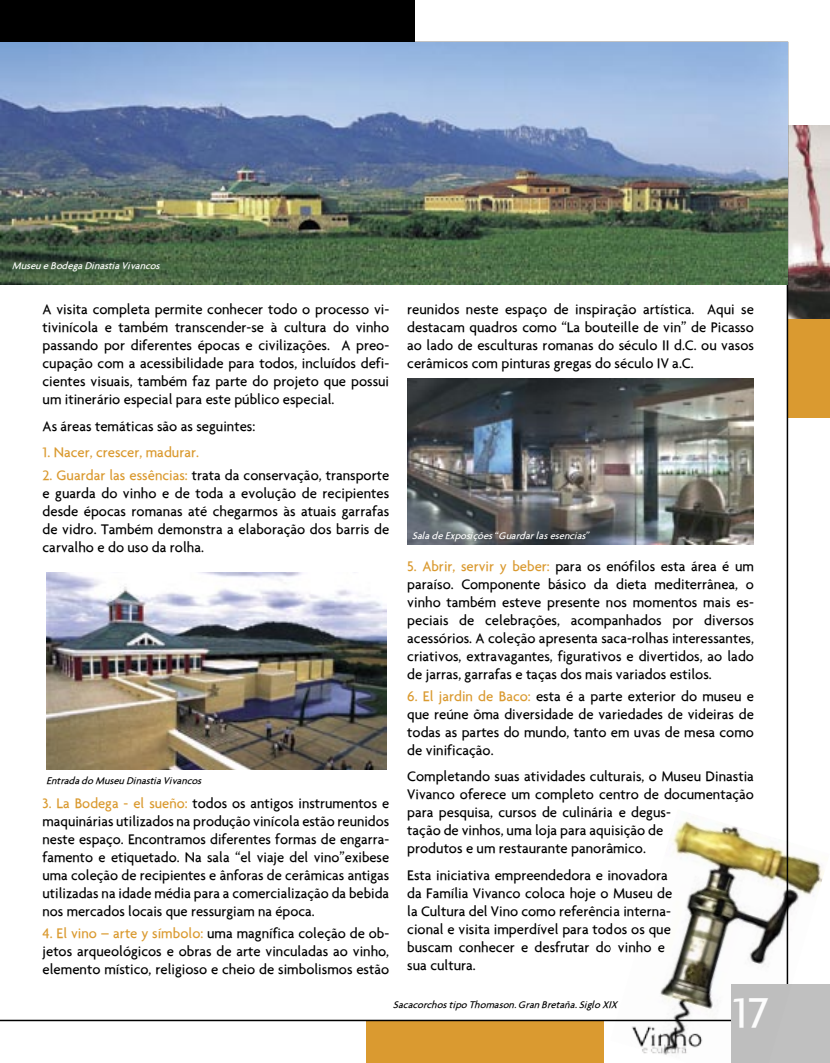
<style>
.page{position:relative;width:830px;height:1063px;background:#fff}
.page>*{position:absolute;margin:0;border:0;box-sizing:border-box;transform-origin:0 0}
.t1{font:500 45px "Agenda";color:#fff}
.t2{font:500 15px/18px "Agenda";color:#000;text-align:justify}
.t3{font:500 15px "Agenda";color:#da9a30}
.t4{font:italic 500 10.5px "Agenda";color:#000}
.t5{font:italic 500 10.5px "Agenda";color:#fff}
.s1{color:#da9a30}
</style>
<div class="page">
<img style="left:787px;top:125px;width:42px;height:195px">
<div style="left:787px;top:320px;width:42px;height:98px;background:#da9a30"></div>
<div style="left:366px;top:1020px;width:238px;height:43px;background:#da9a30"></div>
<div style="left:0;top:0;width:414px;height:43px;background:#000"></div>
<img style="left:0;top:43px;width:787px;height:242px">
<img style="left:46px;top:573px;width:340px;height:197px">
<img style="left:609px;top:809px;width:220px;height:254px">
<img style="left:407px;top:378px;width:346px;height:167px">
<p class="t5" style="left:13px;top:259px;width:149px">Museu e Bodega Dinastia Vivancos</p>
<p class="t2" style="left:43px;top:300px;width:348px">A visita completa permite conhecer todo o processo vi&shy;tivinícola e também transcender-se à cultura do vinho passando por diferentes épocas e civilizações. A preo&shy;cupação com a acessibilidade para todos, incluídos defi&shy;cientes visuais, também faz parte do projeto que possui um itinerário especial para este público especial.</p>
<p class="t2" style="left:43px;top:417px;width:214px">As áreas temáticas são as seguintes:</p>
<p class="t3" style="left:43px;top:443px;width:158px">1. Nacer, crescer, madurar.</p>
<p class="t2" style="left:43px;top:465px;width:348px"><span class="s1">2. Guardar las essências:</span> trata da conservação, transporte e guarda do vinho e de toda a evolução de recipientes desde épocas romanas até chegarmos às atuais garrafas de vidro. Também demonstra a elaboração dos barris de carvalho e do uso da rolha.</p>
<p class="t4" style="left:47px;top:774px;width:156px">Entrada do Museu Dinastia Vivancos</p>
<p class="t2" style="left:43px;top:794px;width:348px"><span class="s1">3. La Bodega - el sueño:</span> todos os antigos instrumentos e maquinárias utilizados na produção vinícola estão reunidos neste espaço. Encontramos diferentes formas de engarra&shy;famento e etiquetado. Na sala “el viaje del vino”exibese uma coleção de recipientes e ânforas de cerâmicas antigas utilizadas na idade média para a comercialização da bebida nos mercados locais que ressurgiam na época.</p>
<p class="t2" style="left:43px;top:924px;width:348px"><span class="s1">4. El vino – arte y símbolo:</span> uma magnífica coleção de ob&shy;jetos arqueológicos e obras de arte vinculadas ao vinho, elemento místico, religioso e cheio de simbolismos estão</p>
<p class="t2" style="left:407px;top:300px;width:348px">reunidos neste espaço de inspiração artística. Aqui se destacam quadros como “La bouteille de vin” de Picasso ao lado de esculturas romanas do século II d.C. ou vasos cerâmicos com pinturas gregas do século IV a.C.</p>
<p class="t5" style="left:412px;top:529px;width:179px">Sala de Exposições “Guardar las esencias”</p>
<p class="t2" style="left:407px;top:556px;width:348px"><span class="s1">5. Abrir, servir y beber:</span> para os enófilos esta área é um paraíso. Componente básico da dieta mediterrânea, o vinho também esteve presente nos momentos mais es&shy;peciais de celebrações, acompanhados por diversos acessórios. A coleção apresenta saca-rolhas interessantes, criativos, extravagantes, figurativos e divertidos, ao lado de jarras, garrafas e taças dos mais variados estilos.</p>
<p class="t2" style="left:407px;top:687px;width:348px"><span class="s1">6. El jardin de Baco:</span> esta é a parte exterior do museu e que reúne õma diversidade de variedades de videiras de todas as partes do mundo, tanto em uvas de mesa como de vinificação.</p>
<p class="t2" style="left:407px;top:767px;width:348px;text-align:left">Completando suas atividades culturais, o Museu Dinastia Vivanco oferece um completo centro de documentação para pesquisa, cursos de culinária e degus-<br>tação de vinhos, uma loja para aquisição de<br>produtos e um restaurante panorâmico.</p>
<p class="t2" style="left:407px;top:866px;width:266px;text-align:left">Esta iniciativa empreendedora e inovadora da Família Vivanco coloca hoje o Museu de la Cultura del Vino como referência interna&shy;cional e visita imperdível para todos os que buscam conhecer e desfrutar do vinho e sua cultura.</p>
<p class="t4" style="left:393px;top:998px;width:225px">Sacacorchos tipo Thomason. Gran Bretaña. Siglo XIX</p>
<h1 class="t1" style="left:732px;top:985px;width:37px">17</h1>
</div>
